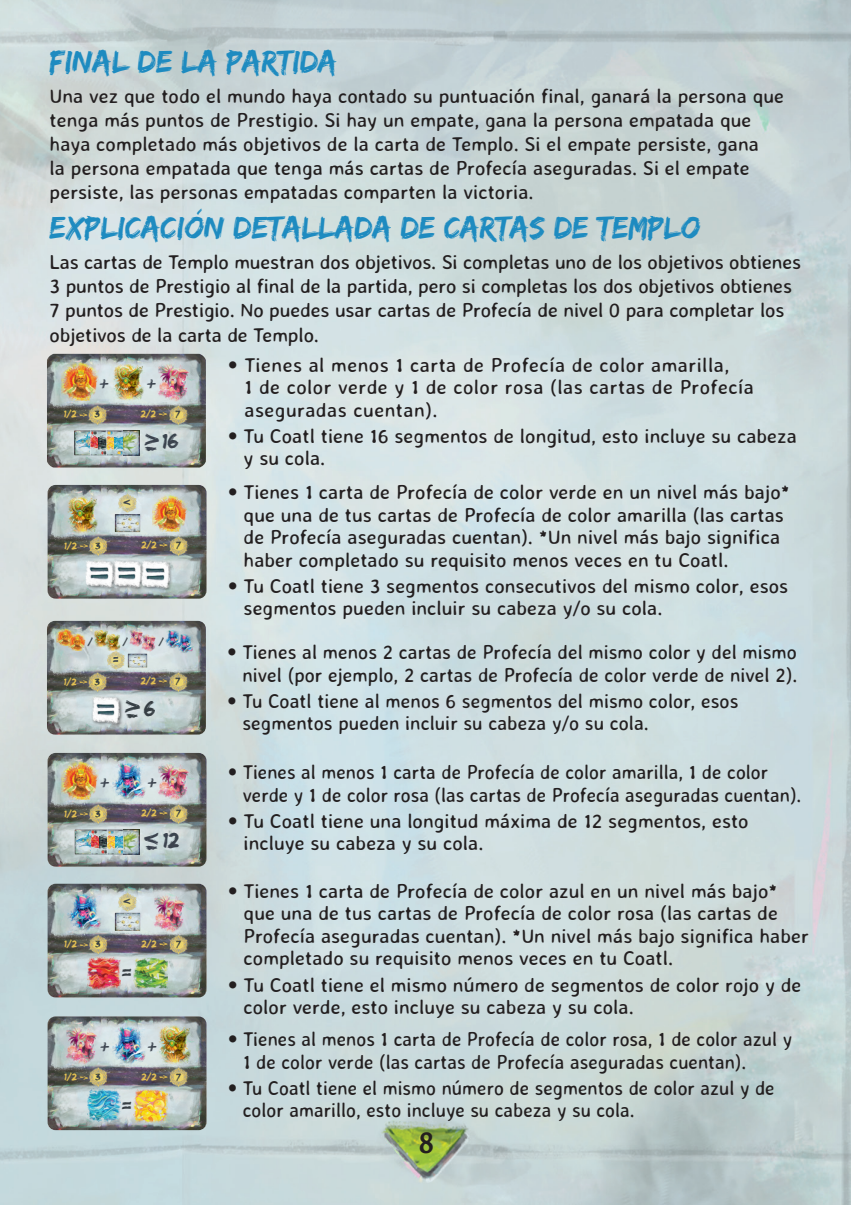
<style>
.page{position:relative;width:851px;height:1205px;background:#fff}
.page>*{position:absolute;margin:0;border:0;box-sizing:border-box;transform-origin:0 0}
.t1{font:32.5px "Edo SZ";color:#1e8bc0}
.t2{font:700 30px "Averia";color:#231f20}
.t3{font:27.25px "Edo SZ";color:#3b434e}
.t4{font:27px "Edo SZ";color:#363e43}
.t5{font:22.5px "Edo SZ";color:#363e43}
.t6{font:22.25px "Edo SZ";color:#3b434e}
.t7{font:20px/22.5px "Averia Sans Libre";color:#231f20}
.t8{font:20px/22.5px "Averia Sans Libre";color:#231f20;scale:.95 1}
.t9{font:20px/22.5px "Averia Sans Libre";letter-spacing:.02em;color:#231f20}
.t10{font:19px "Edo SZ";color:#3b434e}
.t11{font:16.75px "Edo SZ";color:#3b434e;scale:.75 1}
.t12{font:10.25px "Edo SZ";color:#e3c052}
.t13{font:10.25px "Edo SZ";color:#363e43}
.s1{font-family:"Alte Haas Grotesk"}
</style>
<div class="page">
<img style="left:0;top:0;width:850px;height:1205px">
<img style="left:47px;top:354px;width:164px;height:118px">
<img style="left:48px;top:485px;width:163px;height:118px">
<img style="left:47px;top:621px;width:164px;height:118px">
<img style="left:48px;top:1016px;width:163px;height:119px">
<img style="left:48px;top:753px;width:163px;height:118px">
<img style="left:48px;top:884px;width:163px;height:118px">
<h1 class="t1" style="left:50px;top:42px;width:289px">FINAL DE LA PARTIDA</h1>
<p class="t7" style="left:50px;top:84px;width:736px;line-height:24px">Una vez que todo el mundo haya contado su puntuación final, ganará la persona que tenga más puntos de Prestigio. Si hay un empate, gana la persona empatada que haya completado más objetivos de la carta de Templo. Si el empate persiste, gana<br>la persona empatada que tenga más cartas de Profecía aseguradas. Si el empate persiste, las personas empatadas comparten la victoria.</p>
<h1 class="t1" style="left:50px;top:209px;width:652px">EXPLICACIÓN DETALLADA DE CARTAS DE TEMPLO</h1>
<p class="t7" style="left:50px;top:250px;width:753px;line-height:24.2px">Las cartas de Templo muestran dos objetivos. Si completas uno de los objetivos obtienes 3 puntos de Prestigio al final de la partida, pero si completas los dos objetivos obtienes 7 puntos de Prestigio. No puedes usar cartas de Profecía de nivel 0 para completar los objetivos de la carta de Templo.</p>
<p class="t9" style="left:244px;top:353px;width:511px;text-indent:-17px"><span class="s1">•</span> Tienes al menos 1 carta de Profecía de color amarilla,<br>1 de color verde y 1 de color rosa (las cartas de Profecía aseguradas cuentan).</p>
<p class="t7" style="left:243px;top:424px;width:554px;text-indent:-16px"><span class="s1">•</span> Tu Coatl tiene 16 segmentos de longitud, esto incluye su cabeza y su cola.</p>
<p class="t10" style="left:99px;top:373px;width:13px">+</p>
<p class="t10" style="left:146px;top:373px;width:13px">+</p>
<p class="t12" style="left:64px;top:408px;width:21px">1/2 -</p>
<p class="t13" style="left:94px;top:408px;width:7px">3</p>
<p class="t12" style="left:141px;top:408px;width:24px">2/2 -</p>
<p class="t13" style="left:175px;top:408px;width:6px">7</p>
<p class="t6" style="left:162px;top:428px;width:18px">16</p>
<h3 class="t3" style="left:144px;top:435px;width:15px">-</h3>
<p class="t12" style="left:65px;top:539px;width:21px">1/2 -</p>
<p class="t13" style="left:95px;top:539px;width:7px">3</p>
<p class="t12" style="left:141px;top:539px;width:24px">2/2 -</p>
<p class="t13" style="left:176px;top:539px;width:6px">7</p>
<p class="t13" style="left:88px;top:636px;width:7px">/</p>
<p class="t13" style="left:123px;top:636px;width:7px">/</p>
<p class="t13" style="left:159px;top:635px;width:7px">/</p>
<p class="t11" style="left:113px;top:650px;width:11px">=</p>
<p class="t12" style="left:64px;top:675px;width:21px">1/2 -</p>
<p class="t13" style="left:94px;top:675px;width:7px">3</p>
<p class="t12" style="left:141px;top:675px;width:24px">2/2 -</p>
<p class="t13" style="left:175px;top:675px;width:6px">7</p>
<h3 class="t4" style="left:126px;top:702px;width:31px">-<sup>6</sup></h3>
<p class="t10" style="left:99px;top:772px;width:13px">+</p>
<p class="t10" style="left:147px;top:772px;width:13px">+</p>
<p class="t12" style="left:65px;top:807px;width:21px">1/2 -</p>
<p class="t13" style="left:95px;top:807px;width:7px">3</p>
<p class="t12" style="left:141px;top:807px;width:24px">2/2 -</p>
<p class="t13" style="left:176px;top:807px;width:6px">7</p>
<p class="t6" style="left:163px;top:827px;width:17px">12</p>
<h3 class="t3" style="left:145px;top:833px;width:15px">-</h3>
<p class="t12" style="left:65px;top:938px;width:21px">1/2 -</p>
<p class="t13" style="left:95px;top:938px;width:7px">3</p>
<p class="t12" style="left:141px;top:937px;width:24px">2/2 -</p>
<p class="t13" style="left:176px;top:937px;width:6px">7</p>
<p class="t5" style="left:121px;top:959px;width:14px">=</p>
<p class="t10" style="left:99px;top:1035px;width:13px">+</p>
<p class="t10" style="left:147px;top:1035px;width:13px">+</p>
<p class="t12" style="left:65px;top:1071px;width:21px">1/2 -</p>
<p class="t13" style="left:95px;top:1071px;width:7px">3</p>
<p class="t12" style="left:141px;top:1070px;width:24px">2/2 -</p>
<p class="t13" style="left:176px;top:1070px;width:6px">7</p>
<p class="t5" style="left:121px;top:1092px;width:14px">=</p>
<p class="t7" style="left:243px;top:481px;width:547px;text-indent:-16px"><span class="s1">•</span> Tienes 1 carta de Profecía de color verde en un nivel más bajo* que una de tus cartas de Profecía de color amarilla (las cartas de Profecía aseguradas cuentan). *Un nivel más bajo significa haber completado su requisito menos veces en tu Coatl.</p>
<p class="t7" style="left:243px;top:574px;width:546px;text-indent:-16px"><span class="s1">•</span> Tu Coatl tiene 3 segmentos consecutivos del mismo color, esos segmentos pueden incluir su cabeza y/o su cola.</p>
<p class="t7" style="left:227px;top:641px;width:571px;text-align:right"><span class="s1">•</span> Tienes al menos 2 cartas de Profecía del mismo color y del mismo nivel (por ejemplo, 2 cartas de Profecía de color verde de nivel 2).</p>
<p class="t7" style="left:242px;top:689px;width:497px;text-indent:-15px"><span class="s1">•</span> Tu Coatl tiene al menos 6 segmentos del mismo color, esos segmentos pueden incluir su cabeza y/o su cola.</p>
<p class="t8" style="left:243px;top:761px;width:589px;text-indent:-15px"><span class="s1">•</span> Tienes al menos 1 carta de Profecía de color amarilla, 1 de color verde y 1 de color rosa (las cartas de Profecía aseguradas cuentan).</p>
<p class="t7" style="left:243px;top:809px;width:506px;text-indent:-16px"><span class="s1">•</span> Tu Coatl tiene una longitud máxima de 12 segmentos, esto incluye su cabeza y su cola.</p>
<p class="t7" style="left:243px;top:879px;width:566px;text-indent:-16px"><span class="s1">•</span> Tienes 1 carta de Profecía de color azul en un nivel más bajo* que una de tus cartas de Profecía de color rosa (las cartas de Profecía aseguradas cuentan). *Un nivel más bajo significa haber completado su requisito menos veces en tu Coatl.</p>
<p class="t7" style="left:243px;top:973px;width:559px;text-indent:-16px"><span class="s1">•</span> Tu Coatl tiene el mismo número de segmentos de color rojo y de color verde, esto incluye su cabeza y su cola.</p>
<p class="t8" style="left:243px;top:1028px;width:579px;text-indent:-15px"><span class="s1">•</span> Tienes al menos 1 carta de Profecía de color rosa, 1 de color azul y<br>1 de color verde (las cartas de Profecía aseguradas cuentan).</p>
<p class="t8" style="left:243px;top:1076px;width:561px;text-indent:-15px"><span class="s1">•</span> Tu Coatl tiene el mismo número de segmentos de color azul y de color amarillo, esto incluye su cabeza y su cola.</p>
<h2 class="t2" style="left:417px;top:1126px;width:19px">8</h2>
</div>
